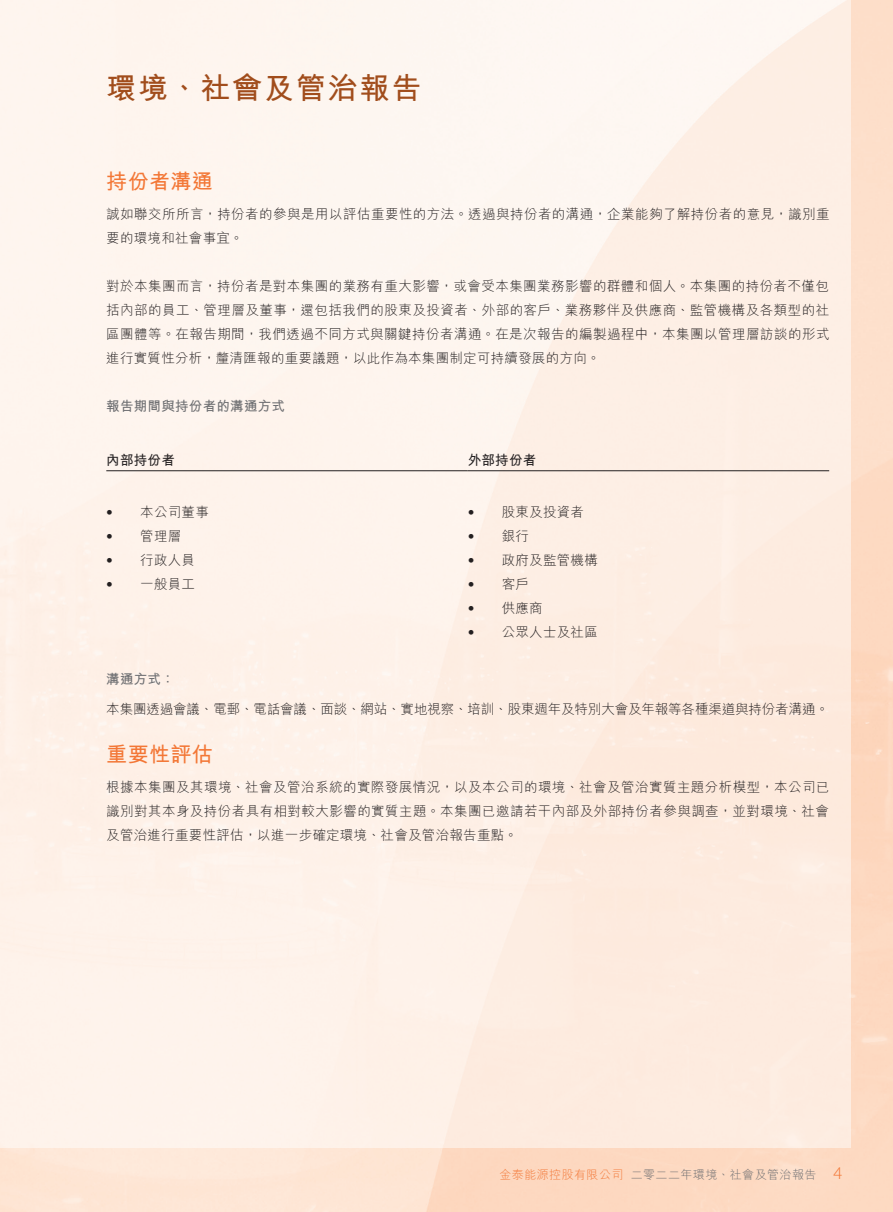
<style>
.page{position:relative;width:893px;height:1212px;background:#fff}
.page>*{position:absolute;margin:0;border:0;box-sizing:border-box;transform-origin:0 0}
.t1{font:700 30px "M Hei HK";letter-spacing:.06em;color:#a14d1c}
._01_H1{font:700 21px "M Hei HK";letter-spacing:.02em;color:#f37736}
.t2{font:300 18px "Myriad Pro";color:#f37736}
._00_txt{font:300 13.5px/24px "M Hei HK";letter-spacing:.02em;color:#231f20;text-align:justify}
._00_txt-2{font:300 13.5px "M Hei HK";letter-spacing:-.01em;color:#231f20}
._02_H2{font:700 13.5px "M Hei HK";letter-spacing:.02em;color:#6c6d70}
._00_txt-3{font:700 13.5px "M Hei HK";letter-spacing:.02em;color:#231f20}
._00_txt-4{font:300 13.5px "Frutiger LT Std";color:#231f20}
.t3{font:300 12px "M Hei HK";letter-spacing:.035em;color:#6c6d70}
.t4{font:300 12px "M Hei HK";letter-spacing:.035em;color:#f37736}
</style>
<div class="page">
<img style="left:0;top:0;width:893px;height:1212px">
<div style="left:0;top:0;width:850px;height:1148px;background:#fef1e9"></div>
<hr style="left:106px;top:470px;width:362px;height:1px;background:#231f20">
<hr style="left:468px;top:470px;width:361px;height:1px;background:#231f20">
<h1 class="t1" style="left:106px;top:66px;width:316px">環境、社會及管治報告</h1>
<p class="_01_H1" style="left:106px;top:166px;width:108px">持份者溝通</p>
<p class="_00_txt" style="left:106px;top:202px;width:725px">誠如聯交所所言，持份者的參與是用以評估重要性的方法。透過與持份者的溝通，企業能夠了解持份者的意見，識別重要的環境和社會事宜。</p>
<p class="_00_txt" style="left:106px;top:274px;width:725px">對於本集團而言，持份者是對本集團的業務有重大影響，或會受本集團業務影響的群體和個人。本集團的持份者不僅包括內部的員工、管理層及董事，還包括我們的股東及投資者、外部的客戶、業務夥伴及供應商、監管機構及各類型的社區團體等。在報告期間，我們透過不同方式與關鍵持份者溝通。在是次報告的編製過程中，本集團以管理層訪談的形式進行實質性分析，釐清匯報的重要議題，以此作為本集團制定可持續發展的方向。</p>
<p class="_02_H2" style="left:106px;top:396px;width:180px">報告期間與持份者的溝通方式</p>
<p class="_00_txt-3" style="left:106px;top:450px;width:70px">內部持份者</p>
<p class="_00_txt-3" style="left:468px;top:450px;width:70px">外部持份者</p>
<p class="_00_txt-4" style="left:106px;top:505px;width:8px">•</p>
<p class="_00_txt" style="left:140px;top:500px;width:70px">本公司董事</p>
<p class="_00_txt-4" style="left:468px;top:505px;width:8px">•</p>
<p class="_00_txt" style="left:502px;top:500px;width:84px">股東及投資者</p>
<p class="_00_txt-4" style="left:106px;top:529px;width:8px">•</p>
<p class="_00_txt" style="left:140px;top:524px;width:43px">管理層</p>
<p class="_00_txt-4" style="left:468px;top:529px;width:8px">•</p>
<p class="_00_txt" style="left:502px;top:524px;width:29px">銀行</p>
<p class="_00_txt-4" style="left:106px;top:553px;width:8px">•</p>
<p class="_00_txt" style="left:140px;top:548px;width:56px">行政人員</p>
<p class="_00_txt-4" style="left:468px;top:553px;width:8px">•</p>
<p class="_00_txt" style="left:502px;top:548px;width:98px">政府及監管機構</p>
<p class="_00_txt-4" style="left:106px;top:577px;width:8px">•</p>
<p class="_00_txt" style="left:140px;top:572px;width:56px">一般員工</p>
<p class="_00_txt-4" style="left:468px;top:577px;width:8px">•</p>
<p class="_00_txt" style="left:502px;top:572px;width:29px">客戶</p>
<p class="_00_txt-4" style="left:468px;top:601px;width:8px">•</p>
<p class="_00_txt" style="left:502px;top:596px;width:43px">供應商</p>
<p class="_00_txt-4" style="left:468px;top:625px;width:8px">•</p>
<p class="_00_txt" style="left:502px;top:620px;width:98px">公眾人士及社區</p>
<p class="_02_H2" style="left:106px;top:669px;width:70px">溝通方式：</p>
<p class="_00_txt-2" style="left:106px;top:702px;width:724px">本集團透過會議、電郵、電話會議、面談、網站、實地視察、培訓、股東週年及特別大會及年報等各種渠道與持份者溝通。</p>
<p class="_01_H1" style="left:106px;top:739px;width:108px">重要性評估</p>
<p class="_00_txt" style="left:106px;top:774px;width:725px">根據本集團及其環境、社會及管治系統的實際發展情況，以及本公司的環境、社會及管治實質主題分析模型，本公司已識別對其本身及持份者具有相對較大影響的實質主題。本集團已邀請若干內部及外部持份者參與調查，並對環境、社會及管治進行重要性評估，以進一步確定環境、社會及管治報告重點。</p>
<p class="t4" style="left:499px;top:1168px;width:125px">金泰能源控股有限公司</p>
<p class="t3" style="left:631px;top:1168px;width:187px">二零二二年環境、社會及管治報告</p>
<h3 class="t2" style="left:833px;top:1162px;width:10px">4</h3>
</div>
